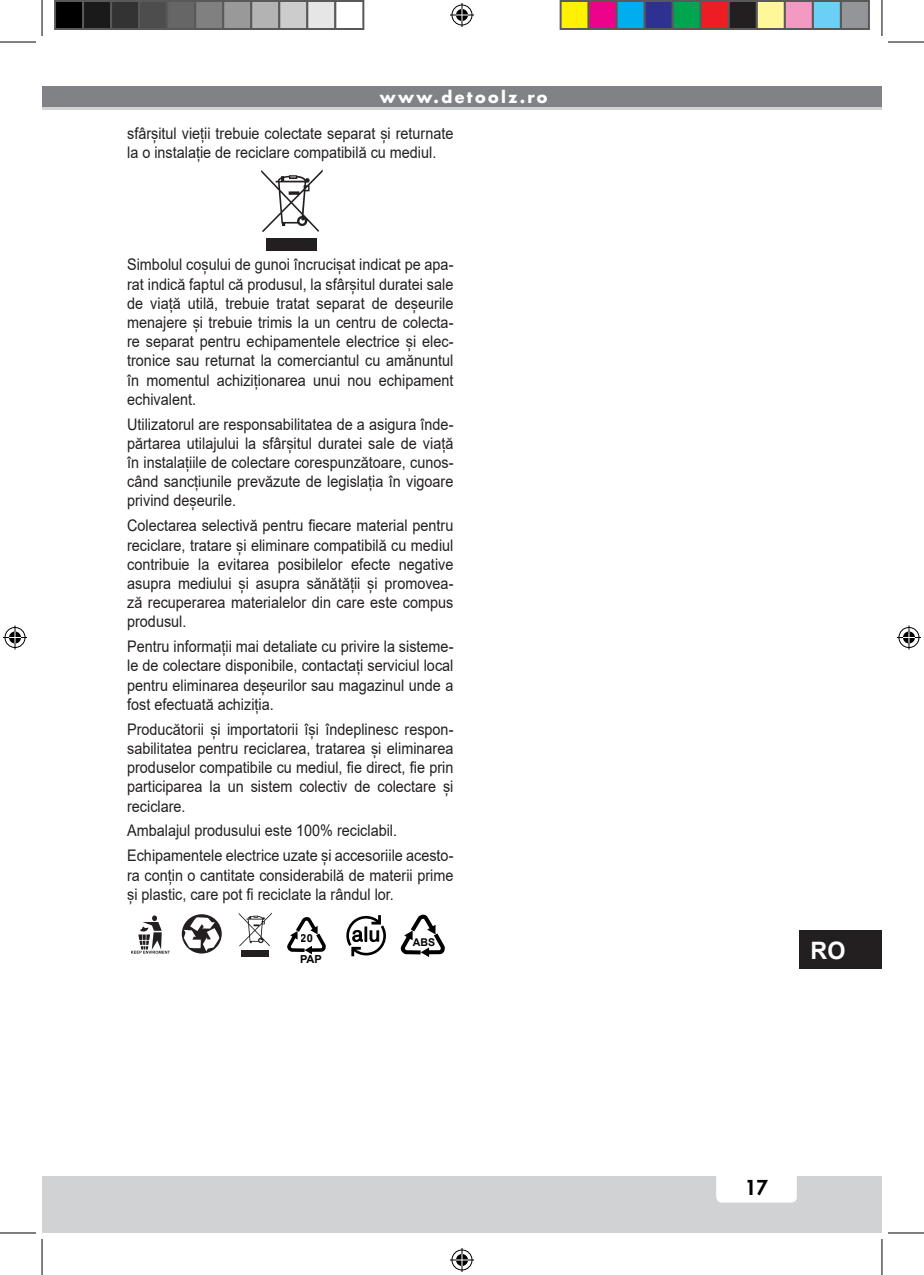
<style>
.page{position:relative;width:924px;height:1275px;background:#fff}
.page>*{position:absolute;margin:0;border:0;box-sizing:border-box;transform-origin:0 0}
.t1{font:700 24px "Arial";color:#fff}
.t2{font:700 20.4px "Arial";color:#000001}
.t3{font:800 20px "Futura";color:#000}
.Testo_normale{font:16px/19.2px "Arial";color:#231f20;text-align:justify;scale:.9 1}
.t4{font:700 16px "Futura";letter-spacing:.15em;color:#fff}
.t5{font:700 11px/21.4px "Arial";color:#000001}
.t6{font:700 10.6px "Arial";color:#000001}
</style>
<div class="page">
<div style="left:42px;top:1176px;width:839px;height:57px;background:#d1d2d4"></div>
<div style="left:716px;top:1162px;width:80px;height:40px;background:#fff;border-radius:6px"></div>
<div style="left:42px;top:86px;width:839px;height:24px;background:#808285"></div>
<hr style="left:42px;top:107px;width:839px;height:3px;background:#d1d2d4">
<div style="left:799px;top:930px;width:82px;height:39px;background:#231f20"></div>
<svg style="left:261px;top:170px;width:61px;height:62px"></svg>
<div style="left:266px;top:239px;width:51px;height:12px;background:#231f20"></div>
<svg style="left:131px;top:915px;width:39px;height:38px"></svg>
<svg style="left:182px;top:914px;width:40px;height:39px"></svg>
<svg style="left:238px;top:912px;width:34px;height:34px"></svg>
<div style="left:241px;top:950px;width:28px;height:6px;background:#231f20"></div>
<svg style="left:346px;top:915px;width:40px;height:41px"></svg>
<svg style="left:287px;top:917px;width:39px;height:38px"></svg>
<svg style="left:400px;top:915px;width:45px;height:42px"></svg>
<hr style="left:0;top:42px;width:36px;height:1px;background:#000">
<hr style="left:887px;top:42px;width:36px;height:1px;background:#000">
<hr style="left:0;top:1232px;width:36px;height:1px;background:#000">
<hr style="left:887px;top:1232px;width:36px;height:1px;background:#000">
<hr style="left:42px;top:0;width:1px;height:36px;background:#000">
<hr style="left:42px;top:1239px;width:1px;height:36px;background:#000">
<hr style="left:881px;top:0;width:1px;height:36px;background:#000">
<hr style="left:881px;top:1239px;width:1px;height:36px;background:#000">
<svg style="left:450px;top:3px;width:24px;height:24px"></svg>
<svg style="left:450px;top:1248px;width:24px;height:24px"></svg>
<svg style="left:3px;top:625px;width:24px;height:24px"></svg>
<svg style="left:897px;top:625px;width:23px;height:24px"></svg>
<div style="left:55px;top:1px;width:28px;height:28px;background:#000"></div>
<div style="left:54px;top:0;width:30px;height:30px;border:2px solid #595959"></div>
<div style="left:83px;top:1px;width:28px;height:28px;background:#1a1a1a"></div>
<div style="left:82px;top:0;width:30px;height:30px;border:2px solid #595959"></div>
<div style="left:111px;top:1px;width:28px;height:28px;background:#333"></div>
<div style="left:110px;top:0;width:30px;height:30px;border:2px solid #595959"></div>
<div style="left:139px;top:1px;width:28px;height:28px;background:#4d4d4d"></div>
<div style="left:138px;top:0;width:30px;height:30px;border:2px solid #595959"></div>
<div style="left:167px;top:1px;width:28px;height:28px;background:#666"></div>
<div style="left:166px;top:0;width:30px;height:30px;border:2px solid #595959"></div>
<div style="left:195px;top:1px;width:28px;height:28px;background:#808080"></div>
<div style="left:194px;top:0;width:30px;height:30px;border:2px solid #595959"></div>
<div style="left:223px;top:1px;width:28px;height:28px;background:#999"></div>
<div style="left:222px;top:0;width:30px;height:30px;border:2px solid #595959"></div>
<div style="left:251px;top:1px;width:28px;height:28px;background:#b3b3b3"></div>
<div style="left:250px;top:0;width:30px;height:30px;border:2px solid #595959"></div>
<div style="left:279px;top:1px;width:28px;height:28px;background:#ccc"></div>
<div style="left:278px;top:0;width:30px;height:30px;border:2px solid #595959"></div>
<div style="left:307px;top:1px;width:28px;height:28px;background:#e6e6e6"></div>
<div style="left:306px;top:0;width:30px;height:30px;border:2px solid #595959"></div>
<div style="left:334px;top:0;width:30px;height:30px;border:2px solid #595959"></div>
<div style="left:560px;top:1px;width:28px;height:28px;background:#fff101"></div>
<div style="left:559px;top:0;width:30px;height:30px;border:2px solid #595959"></div>
<div style="left:588px;top:1px;width:28px;height:28px;background:#ed028c"></div>
<div style="left:587px;top:0;width:30px;height:30px;border:2px solid #595959"></div>
<div style="left:616px;top:1px;width:28px;height:28px;background:#00aeef"></div>
<div style="left:615px;top:0;width:30px;height:30px;border:2px solid #595959"></div>
<div style="left:644px;top:1px;width:28px;height:28px;background:#2e3092"></div>
<div style="left:643px;top:0;width:30px;height:30px;border:2px solid #595959"></div>
<div style="left:672px;top:1px;width:28px;height:28px;background:#00a54f"></div>
<div style="left:671px;top:0;width:30px;height:30px;border:2px solid #595959"></div>
<div style="left:700px;top:1px;width:28px;height:28px;background:#ee1d23"></div>
<div style="left:699px;top:0;width:30px;height:30px;border:2px solid #595959"></div>
<div style="left:728px;top:1px;width:28px;height:28px;background:#231f20"></div>
<div style="left:727px;top:0;width:30px;height:30px;border:2px solid #595959"></div>
<div style="left:756px;top:1px;width:28px;height:28px;background:#fff79a"></div>
<div style="left:755px;top:0;width:30px;height:30px;border:2px solid #595959"></div>
<div style="left:784px;top:1px;width:28px;height:28px;background:#f499c2"></div>
<div style="left:783px;top:0;width:30px;height:30px;border:2px solid #595959"></div>
<div style="left:812px;top:1px;width:28px;height:28px;background:#6bcff6"></div>
<div style="left:811px;top:0;width:30px;height:30px;border:2px solid #595959"></div>
<div style="left:840px;top:1px;width:28px;height:28px;background:#939598"></div>
<div style="left:839px;top:0;width:30px;height:30px;border:2px solid #595959"></div>
<p class="t4" style="left:380px;top:86px;width:169px">www.detoolz.ro</p>
<p class="Testo_normale" style="left:127px;top:123px;width:364px">sfârșitul vieții trebuie colectate separat și returnate la o instalație de reciclare compatibilă cu mediul.</p>
<p class="t2" style="left:374px;top:242px;width:42px">PAP</p>
<p class="Testo_normale" style="left:127px;top:255px;width:364px">Simbolul coșului de gunoi încrucișat indicat pe apa&shy;rat indică faptul că produsul, la sfârșitul duratei sale de viață utilă, trebuie tratat separat de deșeurile menajere și trebuie trimis la un centru de colecta&shy;re separat pentru echipamentele electrice și elec&shy;tronice sau returnat la comerciantul cu amănuntul în momentul achiziționarea unui nou echipament echivalent.</p>
<p class="Testo_normale" style="left:127px;top:414px;width:364px">Utilizatorul are responsabilitatea de a asigura înde&shy;părtarea utilajului la sfârșitul duratei sale de viață în instalațiile de colectare corespunzătoare, cunos&shy;când sancțiunile prevăzute de legislația în vigoare privind deșeurile.</p>
<p class="Testo_normale" style="left:127px;top:516px;width:364px">Colectarea selectivă pentru fiecare material pentru reciclare, tratare și eliminare compatibilă cu mediul contribuie la evitarea posibilelor efecte negative asupra mediului și asupra sănătății și promovea&shy;ză recuperarea materialelor din care este compus produsul.</p>
<p class="Testo_normale" style="left:127px;top:637px;width:364px">Pentru informații mai detaliate cu privire la sisteme&shy;le de colectare disponibile, contactați serviciul local pentru eliminarea deșeurilor sau magazinul unde a fost efectuată achiziția.</p>
<p class="Testo_normale" style="left:127px;top:719px;width:364px">Producătorii și importatorii își îndeplinesc respon&shy;sabilitatea pentru reciclarea, tratarea și eliminarea produselor compatibile cu mediul, fie direct, fie prin participarea la un sistem colectiv de colectare și reciclare.</p>
<p class="Testo_normale" style="left:127px;top:821px;width:301px">Ambalajul produsului este 100% reciclabil.</p>
<p class="Testo_normale" style="left:127px;top:846px;width:364px">Echipamentele electrice uzate și accesoriile acesto&shy;ra conțin o cantitate considerabilă de materii prime și plastic, care pot fi reciclate la rândul lor.</p>
<p class="t5" style="left:300px;top:927px;width:23px">20<br>PAP</p>
<p class="t6" style="left:412px;top:934px;width:24px">ABS</p>
<h1 class="t1" style="left:810px;top:933px;width:36px">RO</h1>
<p class="t3" style="left:744px;top:1174px;width:25px">17</p>
</div>
